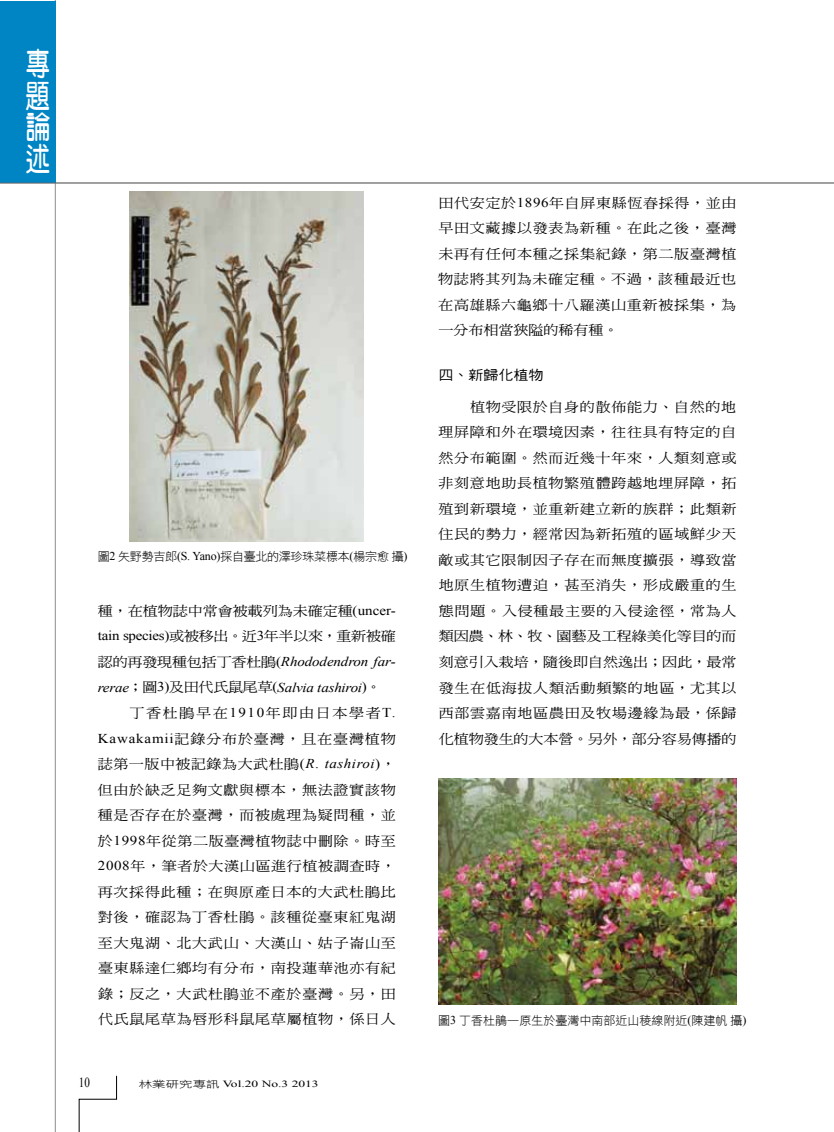
<style>
.page{position:relative;width:834px;height:1132px;background:#fff}
.page>*{position:absolute;margin:0;border:0;box-sizing:border-box;transform-origin:0 0}
.t1{font:31.5px/31.5px "DF Yuan W7 WINP BF";color:#fff;text-align:justify;scale:.77 1}
.t2{font:13.8px "Times New Roman";color:#000;scale:.8 1}
.t3{font:13.5px/25.5px "DF Ming W5 WINP BF";letter-spacing:.045em;color:#000;text-align:justify;scale:1.11 1}
.t4{font:italic 13.5px/25.5px "Times New Roman";letter-spacing:-.01em;color:#000;scale:1.11 1}
.t5{font:13.5px/25.5px "DF Ming W5 WINP BF";color:#000;scale:1.11 1}
.t6{font:13.5px "DF Hei W5 WINP BF";color:#000;scale:1.11 1}
.t7{font:12px "DF Hei W3 WINP BF";letter-spacing:-.02em;color:#000}
.t8{font:12px "DF Hei W3 WINP BF";color:#000}
.t9{font:9.45px "Times New Roman";color:#000;scale:1.43 1}
.s1{font-family:"Times New Roman"}
.s2{font-family:"DF Ming W5 WINP BF";font-style:normal}
.s3{font-style:normal}
.s4{font-family:"Times New Roman";font-style:italic}
.s5{font-family:"DF Hei W3 WINP BF"}
</style>
<div class="page">
<hr style="left:55px;top:0;width:1px;height:1131px;background:#636363">
<svg style="left:79px;top:1075px;width:38px;height:56px"></svg>
<div style="left:0;top:1px;width:56px;height:182px;background:#0085c4"></div>
<hr style="left:0;top:182px;width:833px;height:1px;background:#636363">
<img style="left:130px;top:191px;width:234px;height:350px">
<img style="left:438px;top:778px;width:298px;height:226px">
<h1 class="t1" style="left:26px;top:48px;width:32px">專題論述</h1>
<p class="t7" style="left:98px;top:550px;width:311px">圖<span class="s1">2</span> 矢野勢吉郎<span class="s1">(S. Yano)</span>採自臺北的澤珍珠菜標本<span class="s1">(</span>楊宗愈攝<span class="s1">)</span></p>
<p class="t5" style="left:98px;top:598px;width:270px">種，在植物誌中常會被載列為未確定種<span class="s1">(uncer&shy;tain species)</span>或被移出。近<span class="s1">3</span>年半以來，重新被確</p>
<p class="t4" style="left:98px;top:648px;width:270px"><span class="s2">認的再發現種包括丁香杜鵑</span><span class="s3">(</span>Rhododendron far&shy;rerae<span class="s2">；圖</span><span class="s3">3)</span><span class="s2">及田代氏鼠尾草</span><span class="s3">(</span>Salvia tashiroi<span class="s3">)</span><span class="s2">。</span></p>
<p class="t3" style="left:98px;top:700px;width:270px;text-indent:32px">丁香杜鵑早在<span class="s1">1910</span>年即由日本學者<span class="s1">T.<br>Kawakamii</span>記錄分布於臺灣，且在臺灣植物誌第一版中被記錄為大武杜鵑<span class="s1">(</span><span class="s4">R</span><span class="s1">.</span> <span class="s4">tashiroi</span><span class="s1">)</span>，但由於缺乏足夠文獻與標本，無法證實該物種是否存在於臺灣，而被處理為疑問種，並於<span class="s1">1998</span>年從第二版臺灣植物誌中刪除。時至<span class="s1">2008</span>年，筆者於大漢山區進行植被調查時，再次採得此種；在與原產日本的大武杜鵑比對後，確認為丁香杜鵑。該種從臺東紅鬼湖至大鬼湖、北大武山、大漢山、姑子崙山至臺東縣達仁鄉均有分布，南投蓮華池亦有紀錄；反之，大武杜鵑並不產於臺灣。另，田代氏鼠尾草為唇形科鼠尾草屬植物，係日人</p>
<p class="t2" style="left:79px;top:1072px;width:15px">10</p>
<p class="t9" style="left:139px;top:1076px;width:127px"><span class="s5">林業研究專訊</span> Vol.20 No.3 2013</p>
<p class="t3" style="left:438px;top:190px;width:270px">田代安定於<span class="s1">1896</span>年自屏東縣恆春採得，並由早田文藏據以發表為新種。在此之後，臺灣未再有任何本種之採集紀錄，第二版臺灣植物誌將其列為未確定種。不過，該種最近也在高雄縣六龜鄉十八羅漢山重新被採集，為一分布相當狹隘的稀有種。</p>
<p class="t6" style="left:438px;top:368px;width:96px">四、新歸化植物</p>
<p class="t3" style="left:438px;top:394px;width:270px;text-indent:32px">植物受限於自身的散佈能力、自然的地理屏障和外在環境因素，往往具有特定的自然分布範圍。然而近幾十年來，人類刻意或非刻意地助長植物繁殖體跨越地埋屏障，拓殖到新環境，並重新建立新的族群；此類新住民的勢力，經常因為新拓殖的區域鮮少天敵或其它限制因子存在而無度擴張，導致當地原生植物遭迫，甚至消失，形成嚴重的生態問題。入侵種最主要的入侵途徑，常為人類因農、林、牧、園藝及工程綠美化等目的而刻意引入栽培，隨後即自然逸出；因此，最常發生在低海拔人類活動頻繁的地區，尤其以西部雲嘉南地區農田及牧場邊緣為最，係歸化植物發生的大本營。另外，部分容易傳播的</p>
<p class="t8" style="left:438px;top:1014px;width:309px">圖<span class="s1">3</span> 丁香杜鵑—原生於臺灣中南部近山稜線附近<span class="s1">(</span>陳建帆攝<span class="s1">)</span></p>
</div>
